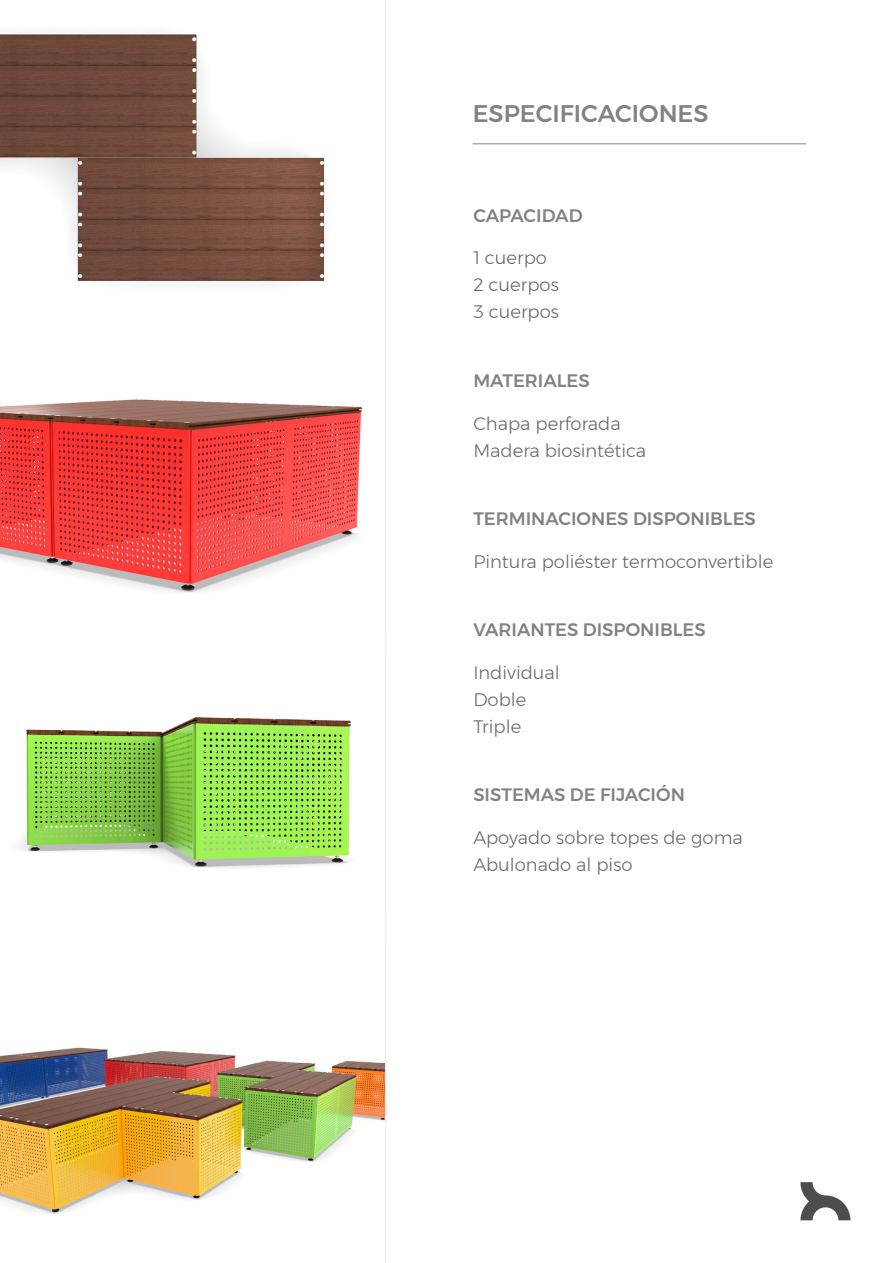
<style>
.page{position:relative;width:893px;height:1263px;background:#fff}
.page>*{position:absolute;margin:0;border:0;box-sizing:border-box;transform-origin:0 0}
.t1{font:500 24px "Montserrat";color:#808285}
.t2{font:300 18px/27px "Montserrat";color:#686868}
.t3{font:500 18px "Montserrat";color:#808285}
</style>
<div class="page">
<svg style="left:800px;top:1182px;width:50px;height:38px"></svg>
<hr style="left:473px;top:143px;width:333px;height:1px;background:#808285">
<hr style="left:892px;top:1124px;width:1px;height:139px;background:#4c4d4d">
<hr style="left:385px;top:0;width:1px;height:1263px;background:#eff0f0">
<img style="left:20px;top:717px;width:331px;height:151px">
<img style="left:0;top:1047px;width:385px;height:167px">
<img style="left:1px;top:399px;width:362px;height:194px">
<img style="left:0;top:34px;width:326px;height:250px">
<img style="left:0;top:344px;width:1px;height:701px">
<h1 class="t1" style="left:473px;top:95px;width:237px">ESPECIFICACIONES</h1>
<p class="t3" style="left:473px;top:201px;width:111px">CAPACIDAD</p>
<p class="t2" style="left:473px;top:244px;width:87px">1 cuerpo<br>2 cuerpos<br>3 cuerpos</p>
<p class="t3" style="left:473px;top:366px;width:118px">MATERIALES</p>
<p class="t2" style="left:473px;top:409px;width:174px">Chapa perforada<br>Madera biosintética</p>
<p class="t3" style="left:473px;top:504px;width:284px">TERMINACIONES DISPONIBLES</p>
<p class="t2" style="left:473px;top:547px;width:301px">Pintura poliéster termoconvertible</p>
<p class="t3" style="left:473px;top:616px;width:234px">VARIANTES DISPONIBLES</p>
<p class="t2" style="left:473px;top:659px;width:88px">Individual<br>Doble<br>Triple</p>
<p class="t3" style="left:473px;top:781px;width:213px">SISTEMAS DE FIJACIÓN</p>
<p class="t2" style="left:473px;top:824px;width:271px">Apoyado sobre topes de goma<br>Abulonado al piso</p>
</div>
